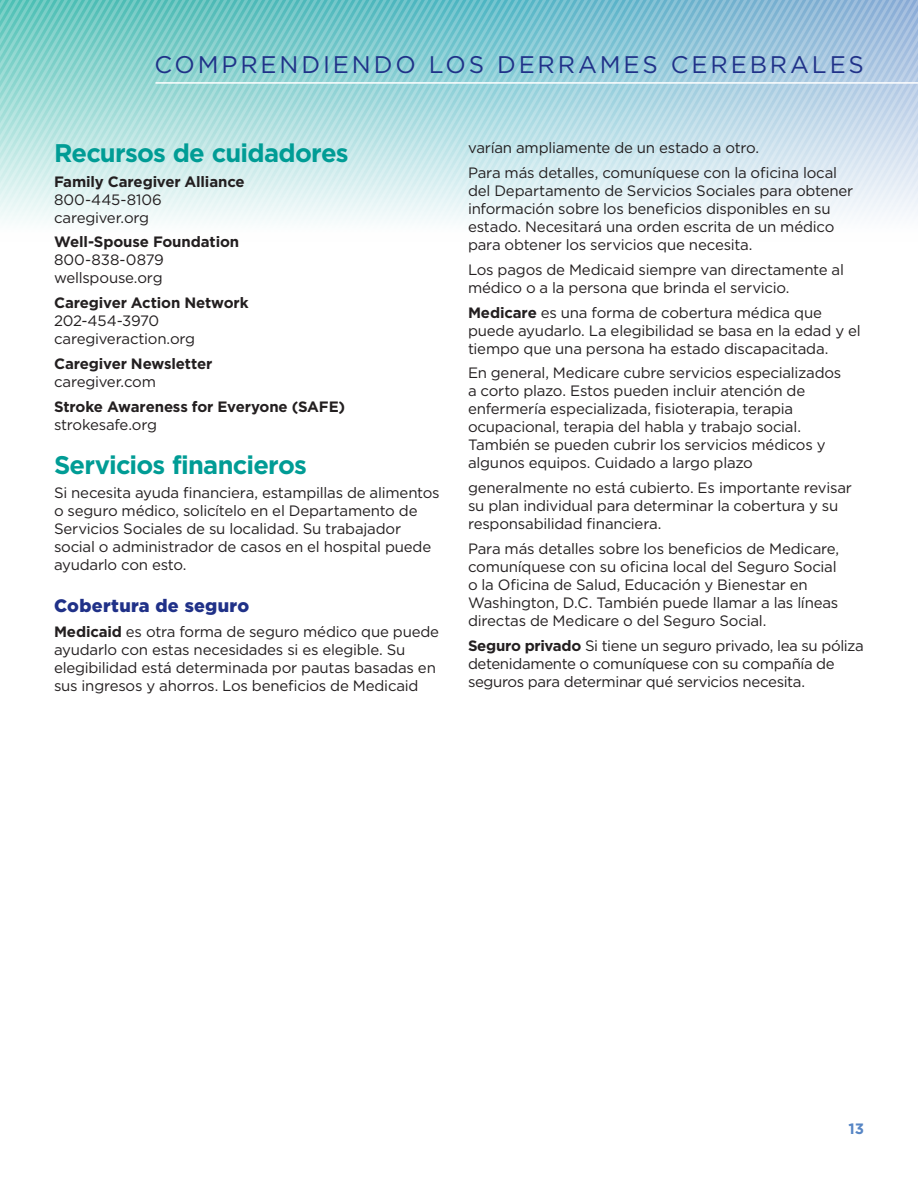
<style>
.page{position:relative;width:918px;height:1188px;background:#fff}
.page>*{position:absolute;margin:0;border:0;box-sizing:border-box;transform-origin:0 0}
.t1{font:700 25.5px "Gotham";letter-spacing:-.03em;color:#009c95}
.t2{font:24px "Gotham";letter-spacing:.12em;color:#203188}
.t3{font:900 18px "Gotham";letter-spacing:.015em;color:#203188}
.t4{font:15px/18px "Gotham";letter-spacing:-.015em;color:#231f20}
.t5{font:700 15px "Gotham";letter-spacing:-.01em;color:#231f20}
.t6{font:700 15px "Gotham";color:#5786c5}
.s1{font-weight:700}
</style>
<div class="page">
<svg style="left:0;top:0;width:918px;height:221px;background:#b1dbe1"></svg>
<hr style="left:156px;top:82px;width:762px;height:2px;background:#fff">
<h2 class="t2" style="left:154px;top:49px;width:711px">COMPRENDIENDO LOS DERRAMES CEREBRALES</h2>
<h1 class="t1" style="left:54px;top:136px;width:296px">Recursos de cuidadores</h1>
<p class="t5" style="left:54px;top:171px;width:192px">Family Caregiver Alliance</p>
<p class="t4" style="left:54px;top:190px;width:109px">800-445-8106 caregiver.org</p>
<p class="t5" style="left:54px;top:232px;width:187px">Well-Spouse Foundation</p>
<p class="t4" style="left:54px;top:251px;width:112px">800-838-0879 wellspouse.org</p>
<p class="t5" style="left:54px;top:293px;width:196px">Caregiver Action Network</p>
<p class="t4" style="left:54px;top:312px;width:143px">202-454-3970 caregiveraction.org</p>
<p class="t5" style="left:54px;top:354px;width:160px">Caregiver Newsletter</p>
<p class="t4" style="left:54px;top:372px;width:104px">caregiver.com</p>
<p class="t5" style="left:54px;top:396px;width:293px">Stroke Awareness for Everyone (SAFE)</p>
<p class="t4" style="left:54px;top:415px;width:105px">strokesafe.org</p>
<h1 class="t1" style="left:54px;top:448px;width:254px">Servicios financieros</h1>
<p class="t4" style="left:54px;top:484px;width:387px">Si necesita ayuda financiera, estampillas de alimentos o seguro médico, solicítelo en el Departamento de Servicios Sociales de su localidad. Su trabajador social o administrador de casos en el hospital puede ayudarlo con esto.</p>
<p class="t3" style="left:54px;top:594px;width:197px">Cobertura de seguro</p>
<p class="t4" style="left:54px;top:622px;width:387px"><span class="s1">Medicaid</span> es otra forma de seguro médico que puede ayudarlo con estas necesidades si es elegible. Su elegibilidad está determinada por pautas basadas en sus ingresos y ahorros. Los beneficios de Medicaid</p>
<p class="t4" style="left:468px;top:135px;width:371px;line-height:24.8px">varían ampliamente de un estado a otro.<br>Para más detalles, comuníquese con la oficina local</p>
<p class="t4" style="left:468px;top:182px;width:387px">del Departamento de Servicios Sociales para obtener información sobre los beneficios disponibles en su estado. Necesitará una orden escrita de un médico para obtener los servicios que necesita.</p>
<p class="t4" style="left:468px;top:260px;width:377px">Los pagos de Medicaid siempre van directamente al médico o a la persona que brinda el servicio.</p>
<p class="t4" style="left:468px;top:303px;width:394px"><span class="s1">Medicare</span> es una forma de cobertura médica que puede ayudarlo. La elegibilidad se basa en la edad y el tiempo que una persona ha estado discapacitada.</p>
<p class="t4" style="left:468px;top:364px;width:375px">En general, Medicare cubre servicios especializados a corto plazo. Estos pueden incluir atención de enfermería especializada, fisioterapia, terapia ocupacional, terapia del habla y trabajo social.<br>También se pueden cubrir los servicios médicos y algunos equipos. Cuidado a largo plazo</p>
<p class="t4" style="left:468px;top:479px;width:385px">generalmente no está cubierto. Es importante revisar su plan individual para determinar la cobertura y su responsabilidad financiera.</p>
<p class="t4" style="left:468px;top:539px;width:373px">Para más detalles sobre los beneficios de Medicare, comuníquese con su oficina local del Seguro Social o la Oficina de Salud, Educación y Bienestar en Washington, D.C. También puede llamar a las líneas directas de Medicare o del Seguro Social.</p>
<p class="t4" style="left:468px;top:636px;width:397px"><span class="s1">Seguro privado</span> Si tiene un seguro privado, lea su póliza detenidamente o comuníquese con su compañía de seguros para determinar qué servicios necesita.</p>
<p class="t6" style="left:848px;top:1119px;width:17px">13</p>
</div>
